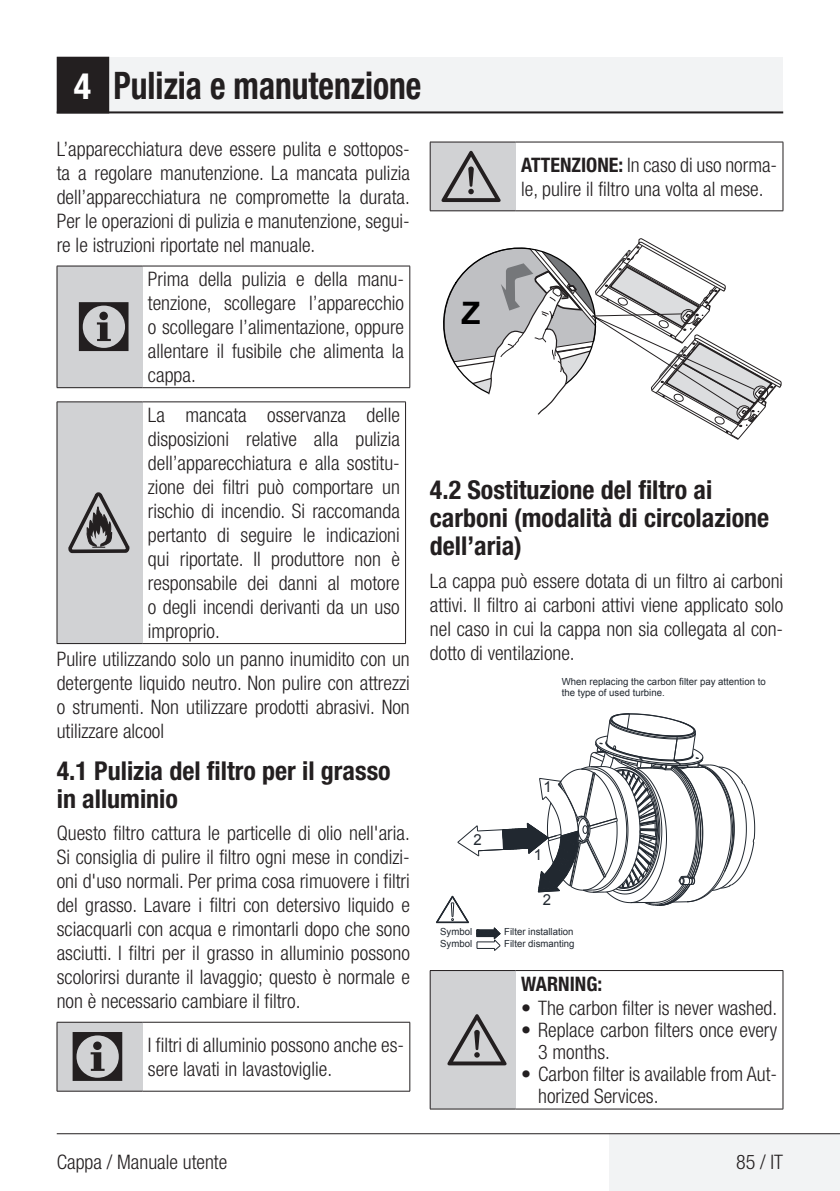
<style>
.page{position:relative;width:840px;height:1191px;background:#fff}
.page>*{position:absolute;margin:0;border:0;box-sizing:border-box;transform-origin:0 0}
.t1{font:72px "ZIWARNUN";color:#231f20}
.t2{font:64px "ZIWARNUN";color:#231f20}
.Unite_Baslik_Guvenli{font:700 condensed 38px "Helvetica Neue LT Pro";color:#231f20;scale:.88 1}
.t3{font:700 31px "Arial";color:#000}
.Alt_Baslik_Icerik{font:700 condensed 26px/28px "Helvetica Neue LT Pro";color:#231f20}
.Duz_Metin{font:300 condensed 20px/24px "Helvetica Neue LT Pro";color:#231f20;text-align:justify}
.Duz_Metin-2{font:700 condensed 20px "Helvetica Neue LT Pro";color:#231f20}
.t4{font:15.2px "Arial";color:#212830}
.t5{font:9.8px/11.8px "Arial";color:#212830}
.s1{font-size:36px;color:#fff}
.s2{font-weight:700}
</style>
<div class="page">
<div style="left:57px;top:57px;width:725px;height:56px;background:#f2f3f4"></div>
<hr style="left:57px;top:111px;width:725px;height:2px;background:#231f20">
<div style="left:58px;top:58px;width:50px;height:54px;background:#231f20"></div>
<div style="left:57px;top:57px;width:52px;height:56px;border:2px solid #231f20"></div>
<div style="left:609px;top:1133px;width:230px;height:58px;background:#f2f3f4"></div>
<hr style="left:57px;top:1133px;width:782px;height:1px;background:#231f20">
<div style="left:57px;top:266px;width:85px;height:122px;background:#d1d2d4"></div>
<hr style="left:57px;top:266px;width:85px;height:1px;background:#231f20">
<hr style="left:57px;top:266px;width:1px;height:121px;background:#231f20">
<hr style="left:142px;top:266px;width:268px;height:1px;background:#231f20">
<hr style="left:409px;top:266px;width:1px;height:121px;background:#231f20">
<hr style="left:57px;top:387px;width:85px;height:1px;background:#231f20">
<hr style="left:142px;top:387px;width:268px;height:1px;background:#231f20">
<div style="left:57px;top:402px;width:85px;height:241px;background:#d1d2d4"></div>
<hr style="left:57px;top:401px;width:85px;height:1px;background:#231f20">
<hr style="left:57px;top:402px;width:1px;height:241px;background:#231f20">
<hr style="left:142px;top:401px;width:263px;height:1px;background:#231f20">
<hr style="left:405px;top:402px;width:1px;height:241px;background:#231f20">
<hr style="left:57px;top:643px;width:85px;height:1px;background:#231f20">
<hr style="left:142px;top:643px;width:263px;height:1px;background:#231f20">
<svg style="left:68px;top:492px;width:62px;height:62px"></svg>
<div style="left:57px;top:1022px;width:85px;height:69px;background:#d1d2d4"></div>
<hr style="left:57px;top:1022px;width:85px;height:1px;background:#231f20">
<hr style="left:57px;top:1022px;width:1px;height:69px;background:#231f20">
<hr style="left:142px;top:1022px;width:268px;height:1px;background:#231f20">
<hr style="left:409px;top:1022px;width:1px;height:69px;background:#231f20">
<hr style="left:57px;top:1090px;width:85px;height:1px;background:#231f20">
<hr style="left:142px;top:1090px;width:268px;height:1px;background:#231f20">
<div style="left:430px;top:142px;width:85px;height:69px;background:#d1d2d4"></div>
<hr style="left:429px;top:142px;width:86px;height:1px;background:#231f20">
<hr style="left:429px;top:142px;width:1px;height:69px;background:#231f20">
<hr style="left:515px;top:142px;width:267px;height:1px;background:#231f20">
<hr style="left:782px;top:142px;width:1px;height:69px;background:#231f20">
<hr style="left:429px;top:210px;width:86px;height:1px;background:#231f20">
<hr style="left:515px;top:210px;width:267px;height:1px;background:#231f20">
<svg style="left:443px;top:238px;width:338px;height:202px"></svg>
<svg style="left:436px;top:713px;width:318px;height:237px"></svg>
<div style="left:430px;top:970px;width:85px;height:139px;background:#d1d2d4"></div>
<hr style="left:429px;top:970px;width:86px;height:1px;background:#231f20">
<hr style="left:429px;top:970px;width:1px;height:138px;background:#231f20">
<hr style="left:515px;top:970px;width:267px;height:1px;background:#231f20">
<hr style="left:782px;top:970px;width:1px;height:138px;background:#231f20">
<hr style="left:429px;top:1108px;width:86px;height:1px;background:#231f20">
<hr style="left:515px;top:1108px;width:267px;height:1px;background:#231f20">
<p class="Unite_Baslik_Guvenli" style="left:74px;top:62px;width:396px"><span class="s1">4</span> Pulizia e manutenzione</p>
<p class="Duz_Metin" style="left:57px;top:137px;width:354px">L’apparecchiatura deve essere pulita e sottopos&shy;ta a regolare manutenzione. La mancata pulizia dell’apparecchiatura ne compromette la durata.<br>Per le operazioni di pulizia e manutenzione, segui&shy;re le istruzioni riportate nel manuale.</p>
<p class="Duz_Metin" style="left:148px;top:267px;width:257px">Prima della pulizia e della manu&shy;tenzione, scollegare l’apparecchio o scollegare l’alimentazione, oppure allentare il fusibile che alimenta la cappa.</p>
<p class="Duz_Metin" style="left:148px;top:402px;width:253px">La mancata osservanza delle disposizioni relative alla pulizia dell’apparecchiatura e alla sostitu&shy;zione dei filtri può comportare un rischio di incendio. Si raccomanda pertanto di seguire le indicazioni qui riportate. Il produttore non è responsabile dei danni al motore o degli incendi derivanti da un uso improprio.</p>
<p class="Duz_Metin" style="left:57px;top:646px;width:354px">Pulire utilizzando solo un panno inumidito con un detergente liquido neutro. Non pulire con attrezzi o strumenti. Non utilizzare prodotti abrasivi. Non utilizzare alcool</p>
<p class="Alt_Baslik_Icerik" style="left:57px;top:756px;width:335px">4.1 Pulizia del filtro per il grasso in alluminio</p>
<p class="Duz_Metin" style="left:57px;top:821px;width:354px">Questo filtro cattura le particelle di olio nell'aria.<br>Si consiglia di pulire il filtro ogni mese in condizi&shy;oni d'uso normali. Per prima cosa rimuovere i filtri del grasso. Lavare i filtri con detersivo liquido e sciacquarli con acqua e rimontarli dopo che sono asciutti. I filtri per il grasso in alluminio possono scolorirsi durante il lavaggio; questo è normale e non è necessario cambiare il filtro.</p>
<p class="t1" style="left:68px;top:1018px;width:63px">C</p>
<p class="Duz_Metin" style="left:148px;top:1032px;width:257px">I filtri di alluminio possono anche es&shy;sere lavati in lavastoviglie.</p>
<p class="t1" style="left:75px;top:289px;width:63px">C</p>
<p class="t2" style="left:441px;top:142px;width:63px">A</p>
<p class="Duz_Metin" style="left:521px;top:152px;width:257px"><span class="s2">ATTENZIONE:</span> In caso di uso norma&shy;le, pulire il filtro una volta al mese.</p>
<p class="t3" style="left:461px;top:292px;width:20px">Z</p>
<p class="Alt_Baslik_Icerik" style="left:429px;top:475px;width:340px">4.2 Sostituzione del filtro ai carboni (modalità di circolazione dell’aria)</p>
<p class="Duz_Metin" style="left:429px;top:568px;width:354px">La cappa può essere dotata di un filtro ai carboni attivi. Il filtro ai carboni attivi viene applicato solo nel caso in cui la cappa non sia collegata al con&shy;dotto di ventilazione.</p>
<p class="t4" style="left:473px;top:829px;width:10px">2</p>
<p class="t5" style="left:561px;top:675px;width:205px">When replacing the carbon filter pay attention to the type of used turbine.</p>
<p class="t4" style="left:543px;top:776px;width:10px">1</p>
<p class="t4" style="left:533px;top:844px;width:10px">1</p>
<p class="t4" style="left:542px;top:890px;width:10px">2</p>
<p class="t5" style="left:440px;top:926px;width:33px">Symbol</p>
<p class="t5" style="left:504px;top:926px;width:71px">Filter installation</p>
<p class="t5" style="left:440px;top:938px;width:33px">Symbol</p>
<p class="t5" style="left:504px;top:938px;width:72px">Filter dismanting</p>
<p class="t2" style="left:447px;top:1005px;width:63px">A</p>
<p class="Duz_Metin-2" style="left:521px;top:971px;width:83px">WARNING:</p>
<p class="Duz_Metin" style="left:521px;top:996px;width:257px"><span class="s2">•</span> The carbon filter is never washed.</p>
<p class="Duz_Metin" style="left:538px;top:1019px;width:240px;line-height:22px;text-indent:-17px"><span class="s2">•</span> Replace carbon filters once every<br>3 months.</p>
<p class="Duz_Metin" style="left:538px;top:1063px;width:240px;line-height:22px;text-indent:-17px"><span class="s2">•</span> Carbon filter is available from Aut&shy;horized Services.</p>
<p class="Duz_Metin" style="left:57px;top:1150px;width:172px">Cappa / Manuale utente</p>
<p class="Duz_Metin" style="left:735px;top:1149px;width:48px">85 / IT</p>
</div>
